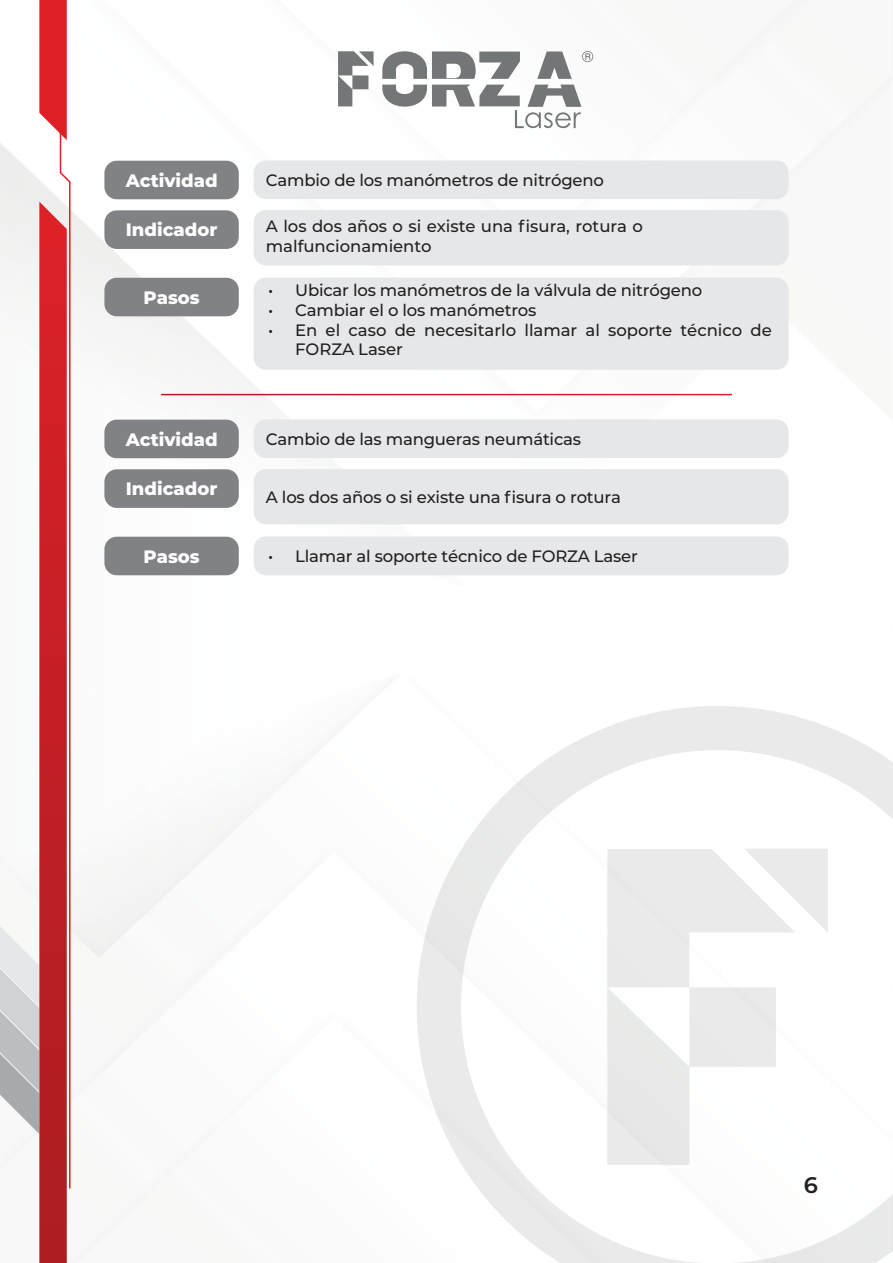
<style>
.page{position:relative;width:893px;height:1263px;background:#fff}
.page>*{position:absolute;margin:0;border:0;box-sizing:border-box;transform-origin:0 0}
.t1{font:600 22.5px "Montserrat";color:#231f20}
.t2{font:800 18px "Montserrat";color:#fff}
.t3{font:500 16.5px/19.8px "Montserrat";letter-spacing:-.015em;color:#231f20}
</style>
<div class="page">
<img style="left:70px;top:0;width:822px;height:1263px">
<svg style="left:417px;top:706px;width:476px;height:557px"></svg>
<svg style="left:607px;top:849px;width:188px;height:316px;fill:#eaeaea"></svg>
<svg style="left:744px;top:849px;width:84px;height:84px"></svg>
<svg style="left:338px;top:51px;width:36px;height:55px"></svg>
<svg style="left:382px;top:51px;width:138px;height:28px"></svg>
<svg style="left:382px;top:85px;width:199px;height:43px"></svg>
<svg style="left:537px;top:51px;width:35px;height:28px"></svg>
<svg style="left:582px;top:51px;width:11px;height:11px"></svg>
<svg style="left:0;top:0;width:70px;height:1263px"></svg>
<div style="left:104px;top:161px;width:135px;height:38px;background:#808285;border-radius:12px"></div>
<div style="left:254px;top:160px;width:535px;height:39px;background:#e6e7e9;border-radius:12px"></div>
<div style="left:104px;top:210px;width:135px;height:39px;background:#808285;border-radius:12px"></div>
<div style="left:254px;top:210px;width:535px;height:55px;background:#e6e7e9;border-radius:12px"></div>
<div style="left:104px;top:278px;width:135px;height:38px;background:#808285;border-radius:12px"></div>
<div style="left:254px;top:277px;width:535px;height:93px;background:#e6e7e9;border-radius:12px"></div>
<div style="left:104px;top:420px;width:135px;height:38px;background:#808285;border-radius:12px"></div>
<div style="left:254px;top:419px;width:535px;height:39px;background:#e6e7e9;border-radius:12px"></div>
<div style="left:104px;top:469px;width:135px;height:39px;background:#808285;border-radius:12px"></div>
<div style="left:254px;top:469px;width:535px;height:55px;background:#e6e7e9;border-radius:12px"></div>
<div style="left:104px;top:537px;width:135px;height:38px;background:#808285;border-radius:12px"></div>
<div style="left:254px;top:536px;width:535px;height:39px;background:#e6e7e9;border-radius:12px"></div>
<hr style="left:161px;top:394px;width:571px;height:1px;background:#fff">
<p class="t2" style="left:126px;top:167px;width:93px">Actividad</p>
<p class="t3" style="left:266px;top:169px;width:340px">Cambio de los manómetros de nitrógeno</p>
<p class="t2" style="left:126px;top:217px;width:93px">Indicador</p>
<p class="t3" style="left:266px;top:215px;width:379px">A los dos años o si existe una fisura, rotura o malfuncionamiento</p>
<p class="t2" style="left:143px;top:284px;width:58px">Pasos</p>
<p class="t3" style="left:268px;top:280px;width:436px">• Ubicar los manómetros de la válvula de nitrógeno</p>
<p class="t3" style="left:268px;top:299px;width:270px">• Cambiar el o los manómetros</p>
<p class="t3" style="left:295px;top:319px;width:478px;text-indent:-27px">• En el caso de necesitarlo llamar al soporte técnico de<br>FORZA Laser</p>
<p class="t2" style="left:126px;top:426px;width:93px">Actividad</p>
<p class="t3" style="left:266px;top:428px;width:317px">Cambio de las mangueras neumáticas</p>
<p class="t2" style="left:126px;top:476px;width:93px">Indicador</p>
<p class="t3" style="left:266px;top:486px;width:357px">A los dos años o si existe una fisura o rotura</p>
<p class="t2" style="left:143px;top:543px;width:58px">Pasos</p>
<p class="t3" style="left:268px;top:546px;width:371px">• Llamar al soporte técnico de FORZA Laser</p>
<h1 class="t1" style="left:804px;top:1168px;width:16px">6</h1>
</div>
